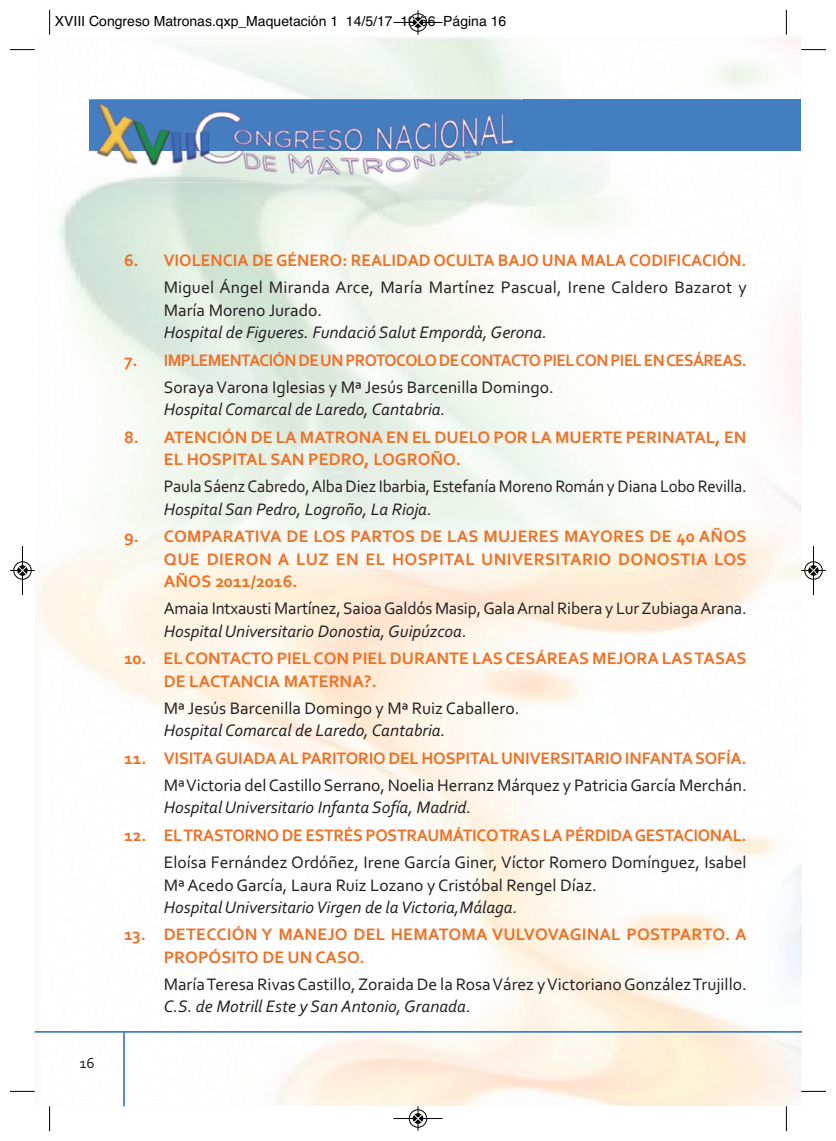
<style>
.page{position:relative;width:836px;height:1141px;background:#fff}
.page>*{position:absolute;margin:0;border:0;box-sizing:border-box;transform-origin:0 0}
.t1{font:700 17.5px/22.4px "Corbel";letter-spacing:-.005em;color:#f36e21}
.t2{font:17.5px/22.4px "Corbel";color:#231f20}
.t3{font:italic 17.5px "Corbel";color:#231f20}
.t4{font:17.5px "Corbel";color:#231f20;scale:.96 1}
.t5{font:700 17.5px "Corbel";letter-spacing:-.035em;color:#f36e21}
.t6{font:15.4px "Corbel";color:#231f20}
.t7{font:14px "Helvetica";color:#000}
</style>
<div class="page">
<img style="left:36px;top:37px;width:765px;height:1069px">
<div style="left:89px;top:99px;width:712px;height:51px;background:#437ec1"></div>
<hr style="left:35px;top:1031px;width:766px;height:2px;background:#437ec1">
<hr style="left:123px;top:1032px;width:2px;height:74px;background:#437ec1">
<img style="left:91px;top:97px;width:430px;height:86px">
<img style="left:96px;top:102px;width:419px;height:74px">
<svg style="left:49px;top:10px;width:1px;height:25px"></svg>
<svg style="left:10px;top:49px;width:25px;height:1px"></svg>
<svg style="left:786px;top:10px;width:1px;height:25px"></svg>
<svg style="left:801px;top:49px;width:25px;height:1px"></svg>
<svg style="left:49px;top:1106px;width:1px;height:25px"></svg>
<svg style="left:10px;top:1091px;width:25px;height:1px"></svg>
<svg style="left:786px;top:1106px;width:1px;height:25px"></svg>
<svg style="left:801px;top:1091px;width:25px;height:1px"></svg>
<div style="left:409px;top:13px;width:18px;height:19px;border:1px solid #fff;border-radius:50%"></div>
<hr style="left:393px;top:22px;width:49px;height:1px;background:#000">
<div style="left:409px;top:14px;width:18px;height:17px;border:1px solid #000;border-radius:50%"></div>
<svg style="left:413px;top:10px;width:9px;height:25px"></svg>
<div style="left:409px;top:1109px;width:18px;height:19px;border:1px solid #fff;border-radius:50%"></div>
<hr style="left:393px;top:1118px;width:49px;height:1px;background:#000">
<div style="left:409px;top:1110px;width:18px;height:17px;border:1px solid #000;border-radius:50%"></div>
<svg style="left:413px;top:1106px;width:9px;height:25px"></svg>
<div style="left:13px;top:561px;width:19px;height:19px;border:1px solid #fff;border-radius:50%"></div>
<hr style="left:22px;top:546px;width:1px;height:49px;background:#000">
<div style="left:14px;top:562px;width:17px;height:17px;border:1px solid #000;border-radius:50%"></div>
<svg style="left:10px;top:566px;width:25px;height:9px"></svg>
<div style="left:804px;top:561px;width:19px;height:19px;border:1px solid #fff;border-radius:50%"></div>
<hr style="left:813px;top:546px;width:1px;height:49px;background:#000">
<div style="left:804px;top:562px;width:18px;height:17px;border:1px solid #000;border-radius:50%"></div>
<svg style="left:801px;top:566px;width:25px;height:9px"></svg>
<p class="t7" style="left:55px;top:16px;width:453px">XVIII Congreso Matronas.qxp_Maquetación 1 14/5/17 19:56 Página 16</p>
<p class="t6" style="left:79px;top:1057px;width:16px">16</p>
<p class="t1" style="left:124px;top:251px;width:624px">6. VIOLENCIA DE GÉNERO: REALIDAD OCULTA BAJO UNA MALA CODIFICACIÓN.</p>
<p class="t2" style="left:164px;top:278px;width:584px">Miguel Ángel Miranda Arce, María Martínez Pascual, Irene Caldero Bazarot y<br>María Moreno Jurado.</p>
<p class="t3" style="left:164px;top:326px;width:385px">Hospital de Figueres. Fundació Salut Empordà, Gerona.</p>
<p class="t5" style="left:124px;top:353px;width:624px">7. IMPLEMENTACIÓN DE UN PROTOCOLO DE CONTACTO PIEL CON PIEL EN CESÁREAS.</p>
<p class="t2" style="left:164px;top:378px;width:391px">Soraya Varona Iglesias y Mª Jesús Barcenilla Domingo.</p>
<p class="t3" style="left:164px;top:403px;width:283px">Hospital Comarcal de Laredo, Cantabria.</p>
<p class="t1" style="left:164px;top:427px;width:584px;text-indent:-40px">8. ATENCIÓN DE LA MATRONA EN EL DUELO POR LA MUERTE PERINATAL, EN<br>EL HOSPITAL SAN PEDRO, LOGROÑO.</p>
<p class="t4" style="left:164px;top:480px;width:609px">Paula Sáenz Cabredo, Alba Diez Ibarbia, Estefanía Moreno Román y Diana Lobo Revilla.</p>
<p class="t3" style="left:164px;top:502px;width:270px">Hospital San Pedro, Logroño, La Rioja.</p>
<p class="t1" style="left:164px;top:527px;width:584px;text-align:justify;text-indent:-40px">9. COMPARATIVA DE LOS PARTOS DE LAS MUJERES MAYORES DE 40 AÑOS QUE DIERON A LUZ EN EL HOSPITAL UNIVERSITARIO DONOSTIA LOS AÑOS 2011/2016.</p>
<p class="t2" style="left:164px;top:599px;width:584px">Amaia Intxausti Martínez, Saioa Galdós Masip, Gala Arnal Ribera y Lur Zubiaga Arana.</p>
<p class="t3" style="left:164px;top:624px;width:305px">Hospital Universitario Donostia, Guipúzcoa.</p>
<p class="t1" style="left:164px;top:649px;width:584px;text-indent:-40px">10. EL CONTACTO PIEL CON PIEL DURANTE LAS CESÁREAS MEJORA LAS TASAS<br>DE LACTANCIA MATERNA?.</p>
<p class="t2" style="left:164px;top:699px;width:357px">Mª Jesús Barcenilla Domingo y Mª Ruiz Caballero.</p>
<p class="t3" style="left:164px;top:724px;width:283px">Hospital Comarcal de Laredo, Cantabria.</p>
<p class="t1" style="left:124px;top:748px;width:624px">11. VISITA GUIADA AL PARITORIO DEL HOSPITAL UNIVERSITARIO INFANTA SOFÍA.</p>
<p class="t2" style="left:164px;top:776px;width:584px">Mª Victoria del Castillo Serrano, Noelia Herranz Márquez y Patricia García Merchán.</p>
<p class="t3" style="left:164px;top:801px;width:309px">Hospital Universitario Infanta Sofía, Madrid.</p>
<p class="t1" style="left:124px;top:825px;width:624px">12. EL TRASTORNO DE ESTRÉS POSTRAUMÁTICO TRAS LA PÉRDIDA GESTACIONAL.</p>
<p class="t2" style="left:164px;top:853px;width:584px">Eloísa Fernández Ordóñez, Irene García Giner, Víctor Romero Domínguez, Isabel<br>Mª Acedo García, Laura Ruiz Lozano y Cristóbal Rengel Díaz.</p>
<p class="t3" style="left:164px;top:901px;width:355px">Hospital Universitario Virgen de la Victoria,Málaga.</p>
<p class="t1" style="left:164px;top:925px;width:584px;text-indent:-40px">13. DETECCIÓN Y MANEJO DEL HEMATOMA VULVOVAGINAL POSTPARTO. A<br>PROPÓSITO DE UN CASO.</p>
<p class="t2" style="left:164px;top:975px;width:584px">María Teresa Rivas Castillo, Zoraida De la Rosa Várez y Victoriano González Trujillo.</p>
<p class="t3" style="left:164px;top:1000px;width:309px">C.S. de Motrill Este y San Antonio, Granada.</p>
</div>
